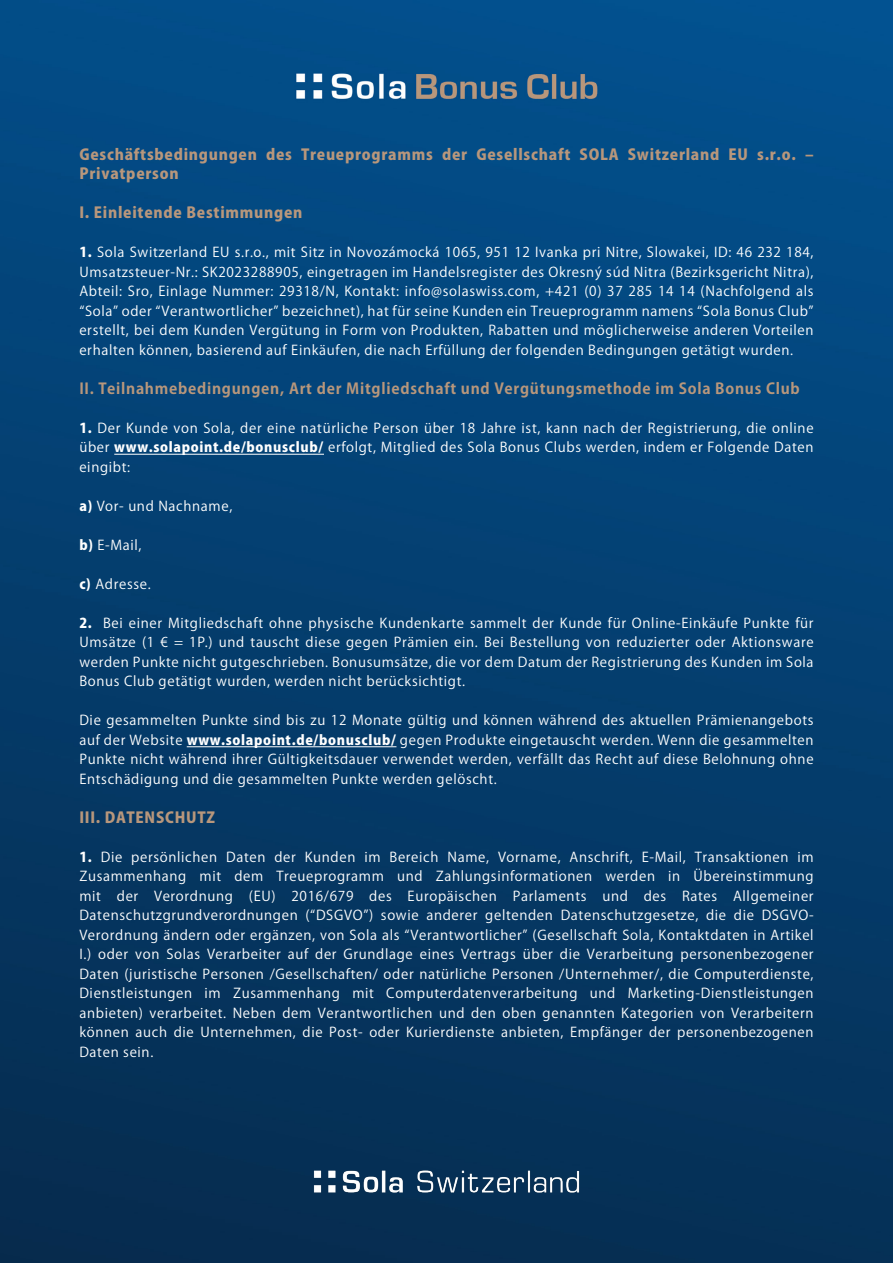
<style>
.page{position:relative;width:893px;height:1263px;background:#fff}
.page>*{position:absolute;margin:0;border:0;box-sizing:border-box;transform-origin:0 0}
.t1{font:800 15px/19.5px "Koz Go Pr 6 N";letter-spacing:.05em;color:#b8977c}
.t2{font:700 15px "Koz Go Pr 6 N";letter-spacing:.05em;color:#b8977c}
.t3{font:13.5px/19.5px "Koz Go Pr 6 N";letter-spacing:.05em;color:#fff;text-align:justify}
.s1{font-weight:800}
</style>
<div class="page">
<img style="left:0;top:0;width:893px;height:1263px">
<hr style="left:114px;top:454px;width:210px;height:1px;background:#fff">
<hr style="left:187px;top:746px;width:209px;height:1px;background:#fff">
<img style="left:298px;top:1164px;width:297px;height:35px">
<p class="t1" style="left:79px;top:145px;width:736px">Geschäftsbedingungen des Treueprogramms der Gesellschaft SOLA Switzerland EU s.r.o. –<br>Privatperson</p>
<p class="t1" style="left:79px;top:203px;width:224px">I. Einleitende Bestimmungen</p>
<p class="t3" style="left:79px;top:243px;width:736px"><span class="s1">1.</span> Sola Switzerland EU s.r.o., mit Sitz in Novozámocká 1065, 951 12 Ivanka pri Nitre, Slowakei, ID: 46 232 184, Umsatzsteuer-Nr.: SK2023288905, eingetragen im Handelsregister des Okresný súd Nitra (Bezirksgericht Nitra), Abteil: Sro, Einlage Nummer: 29318/N, Kontakt: info@solaswiss.com, +421 (0) 37 285 14 14 (Nachfolgend als “Sola” oder “Verantwortlicher” bezeichnet), hat für seine Kunden ein Treueprogramm namens “Sola Bonus Club” erstellt, bei dem Kunden Vergütung in Form von Produkten, Rabatten und möglicherweise anderen Vorteilen erhalten können, basierend auf Einkäufen, die nach Erfüllung der folgenden Bedingungen getätigt wurden.</p>
<p class="t2" style="left:79px;top:380px;width:722px">II. Teilnahmebedingungen, Art der Mitgliedschaft und Vergütungsmethode im Sola Bonus Club</p>
<p class="t3" style="left:79px;top:418px;width:736px"><span class="s1">1.</span> Der Kunde von Sola, der eine natürliche Person über 18 Jahre ist, kann nach der Registrierung, die online über <span class="s1">www.solapoint.de/bonusclub/</span> erfolgt, Mitglied des Sola Bonus Clubs werden, indem er Folgende Daten eingibt:</p>
<p class="t3" style="left:79px;top:496px;width:154px"><span class="s1">a)</span> Vor- und Nachname,</p>
<p class="t3" style="left:79px;top:535px;width:64px"><span class="s1">b)</span> E-Mail,</p>
<p class="t3" style="left:79px;top:574px;width:73px"><span class="s1">c)</span> Adresse.</p>
<p class="t3" style="left:79px;top:613px;width:736px"><span class="s1">2.</span> Bei einer Mitgliedschaft ohne physische Kundenkarte sammelt der Kunde für Online-Einkäufe Punkte für Umsätze (1 € = 1P.) und tauscht diese gegen Prämien ein. Bei Bestellung von reduzierter oder Aktionsware werden Punkte nicht gutgeschrieben. Bonusumsätze, die vor dem Datum der Registrierung des Kunden im Sola Bonus Club getätigt wurden, werden nicht berücksichtigt.</p>
<p class="t3" style="left:79px;top:711px;width:736px">Die gesammelten Punkte sind bis zu 12 Monate gültig und können während des aktuellen Prämienangebots auf der Website <span class="s1">www.solapoint.de/bonusclub/</span> gegen Produkte eingetauscht werden. Wenn die gesammelten Punkte nicht während ihrer Gültigkeitsdauer verwendet werden, verfällt das Recht auf diese Belohnung ohne Entschädigung und die gesammelten Punkte werden gelöscht.</p>
<p class="t1" style="left:79px;top:808px;width:137px">III. DATENSCHUTZ</p>
<p class="t3" style="left:79px;top:847px;width:736px"><span class="s1">1.</span> Die persönlichen Daten der Kunden im Bereich Name, Vorname, Anschrift, E-Mail, Transaktionen im Zusammenhang mit dem Treueprogramm und Zahlungsinformationen werden in Übereinstimmung mit der Verordnung (EU) 2016/679 des Europäischen Parlaments und des Rates Allgemeiner Datenschutzgrundverordnungen (“DSGVO”) sowie anderer geltenden Datenschutzgesetze, die die DSGVO-Verordnung ändern oder ergänzen, von Sola als “Verantwortlicher” (Gesellschaft Sola, Kontaktdaten in Artikel I.) oder von Solas Verarbeiter auf der Grundlage eines Vertrags über die Verarbeitung personenbezogener Daten (juristische Personen /Gesellschaften/ oder natürliche Personen /Unternehmer/, die Computerdienste, Dienstleistungen im Zusammenhang mit Computerdatenverarbeitung und Marketing-Dienstleistungen anbieten) verarbeitet. Neben dem Verantwortlichen und den oben genannten Kategorien von Verarbeitern können auch die Unternehmen, die Post- oder Kurierdienste anbieten, Empfänger der personenbezogenen Daten sein.</p>
</div>
